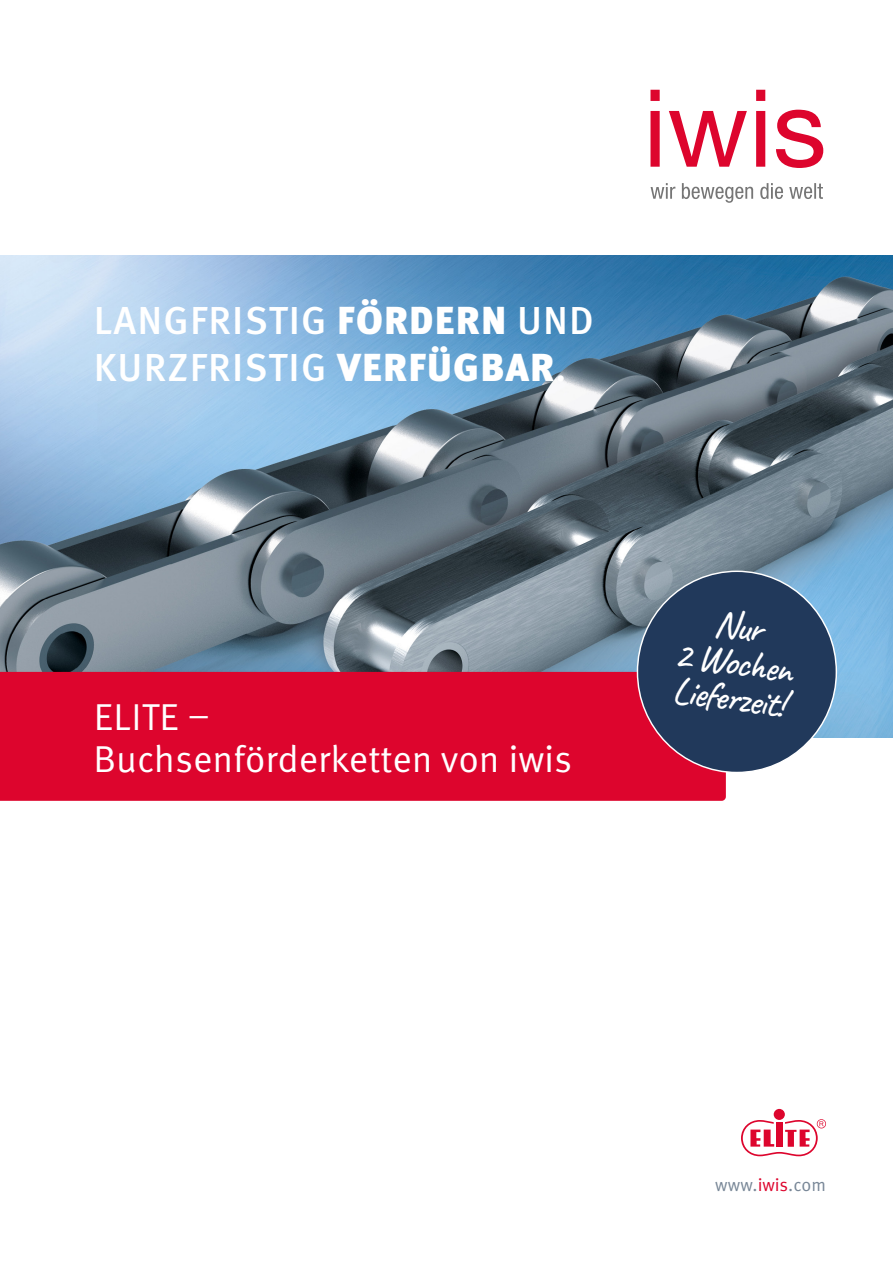
<style>
.page{position:relative;width:893px;height:1263px;background:#fff}
.page>*{position:absolute;margin:0;border:0;box-sizing:border-box;transform-origin:0 0}
.t1{font:500 39px/46.8px "Meta OT";letter-spacing:.03em;color:#fff}
.t2{font:500 38.85px/35.8px "Caveat";color:#fff;text-align:center}
.t3{font:37.5px/42px "Meta OT";color:#fff}
.t4{font:18px "Meta OT";color:#788797}
.s1{font-weight:900}
.s2{color:#dd052d}
</style>
<div class="page">
<img style="left:0;top:255px;width:893px;height:482px">
<div style="left:774px;top:1109px;width:11px;height:11px;background:#dd052d;border-radius:50%"></div>
<svg style="left:741px;top:1119px;width:85px;height:37px"></svg>
<svg style="left:651px;top:183px;width:172px;height:20px"></svg>
<svg style="left:650px;top:90px;width:173px;height:78px"></svg>
<div style="left:0;top:672px;width:726px;height:129px;background:#dd052d"></div>
<div style="left:637px;top:571px;width:199px;height:201px;background:#21395b;border-radius:50%"></div>
<p class="t1" style="left:94px;top:298px;width:502px">LANGFRISTIG <span class="s1">FÖRDERN</span> UND<br>KURZFRISTIG <span class="s1">VERFÜGBAR</span>.</p>
<p class="t3" style="left:94px;top:697px;width:480px">ELITE –<br>Buchsenförderketten von iwis</p>
<p class="t2" style="left:682px;top:600px;width:121px;rotate:8deg">Nur<br>2 Wochen<br>Lieferzeit!</p>
<p class="t4" style="left:715px;top:1174px;width:112px">www.<span class="s2">iwis</span>.com</p>
</div>
